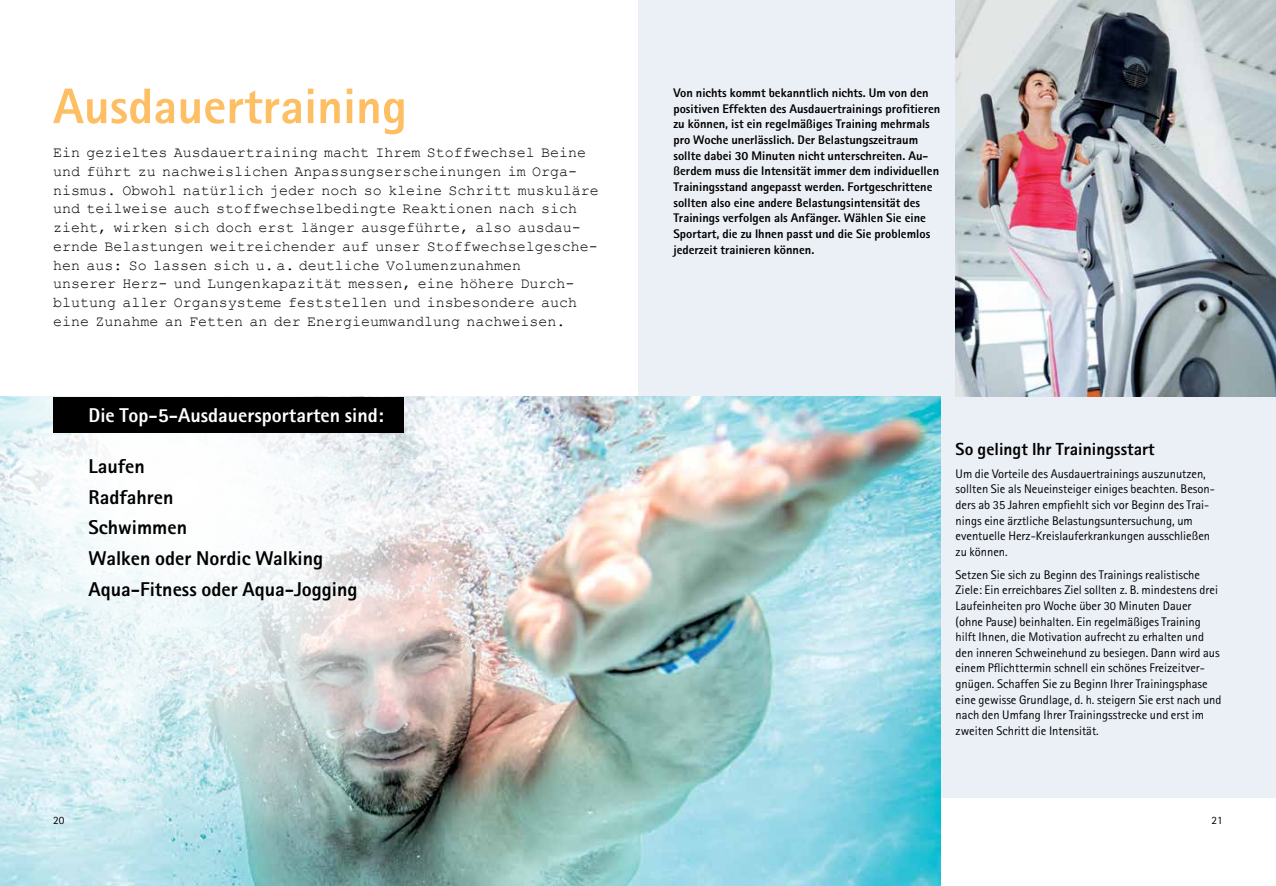
<style>
.page{position:relative;width:1276px;height:886px;background:#fff}
.page>*{position:absolute;margin:0;border:0;box-sizing:border-box;transform-origin:0 0}
.t1{font:800 50px "Rotis Sans Serif";color:#fdbe64}
.t2{font:800 20px/30.6px "Rotis Sans Serif";color:#000}
.t3{font:800 20px "Rotis Sans Serif";color:#fff}
.t4{font:800 17.5px "Rotis Sans Serif";color:#000}
.t5{font:15px/18.8px "Courier New";color:#000}
.t6{font:12.5px/15.6px "Rotis Sans Serif";color:#000}
.t7{font:800 12.5px/15.6px "Rotis Sans Serif";color:#000}
.t8{font:11.25px "Rotis Sans Serif";color:#000}
</style>
<div class="page">
<div style="left:638px;top:0;width:638px;height:797px;background:#ebeff6"></div>
<img style="left:0;top:397px;width:940px;height:489px">
<img style="left:0;top:396px;width:542px;height:449px">
<div style="left:53px;top:397px;width:351px;height:35px;background:#000"></div>
<img style="left:955px;top:0;width:321px;height:397px">
<h1 class="t1" style="left:53px;top:74px;width:355px">Ausdauertraining</h1>
<p class="t7" style="left:673px;top:85px;width:268px">Von nichts kommt bekanntlich nichts. Um von den positiven Effekten des Ausdauertrainings profitieren zu können, ist ein regelmäßiges Training mehrmals pro Woche unerlässlich. Der Belastungszeitraum sollte dabei 30 Minuten nicht unterschreiten. Au&shy;ßerdem muss die Intensität immer dem individuellen Trainingsstand angepasst werden. Fortgeschrittene sollten also eine andere Belastungsintensität des Trainings verfolgen als Anfänger. Wählen Sie eine Sportart, die zu Ihnen passt und die Sie problemlos jederzeit trainieren können.</p>
<p class="t5" style="left:53px;top:143px;width:547px">Ein gezieltes Ausdauertraining macht Ihrem Stoffwechsel Beine und führt zu nachweislichen Anpassungserscheinungen im Orga&shy;nismus. Obwohl natürlich jeder noch so kleine Schritt muskuläre und teilweise auch stoffwechselbedingte Reaktionen nach sich zieht, wirken sich doch erst länger ausgeführte, also ausdau&shy;ernde Belastungen weitreichender auf unser Stoffwechselgesche&shy;hen aus: So lassen sich u. a. deutliche Volumenzunahmen<br>unserer Herz- und Lungenkapazität messen, eine höhere Durch&shy;blutung aller Organsysteme feststellen und insbesondere auch eine Zunahme an Fetten an der Energieumwandlung nachweisen.</p>
<h2 class="t3" style="left:89px;top:403px;width:297px">Die Top-5-Ausdauersportarten sind:</h2>
<h2 class="t2" style="left:89px;top:451px;width:270px">Laufen<br>Radfahren<br>Schwimmen<br>Walken oder Nordic Walking<br>Aqua-Fitness oder Aqua-Jogging</h2>
<h3 class="t4" style="left:955px;top:438px;width:201px">So gelingt Ihr Trainingsstart</h3>
<p class="t6" style="left:955px;top:466px;width:261px">Um die Vorteile des Ausdauertrainings auszunutzen, sollten Sie als Neueinsteiger einiges beachten. Beson&shy;ders ab 35 Jahren empfiehlt sich vor Beginn des Trai&shy;nings eine ärztliche Belastungsuntersuchung, um eventuelle Herz-Kreislauferkrankungen ausschließen zu können.</p>
<p class="t6" style="left:955px;top:566px;width:267px">Setzen Sie sich zu Beginn des Trainings realistische Ziele: Ein erreichbares Ziel sollten z. B. mindestens drei Laufeinheiten pro Woche über 30 Minuten Dauer (ohne Pause) beinhalten. Ein regelmäßiges Training hilft Ihnen, die Motivation aufrecht zu erhalten und den inneren Schweinehund zu besiegen. Dann wird aus einem Pflichttermin schnell ein schönes Freizeitver&shy;gnügen. Schaffen Sie zu Beginn Ihrer Trainingsphase eine gewisse Grundlage, d. h. steigern Sie erst nach und nach den Umfang Ihrer Trainingsstrecke und erst im zweiten Schritt die Intensität.</p>
<p class="t8" style="left:53px;top:813px;width:13px">20</p>
<p class="t8" style="left:1211px;top:813px;width:13px">21</p>
</div>
